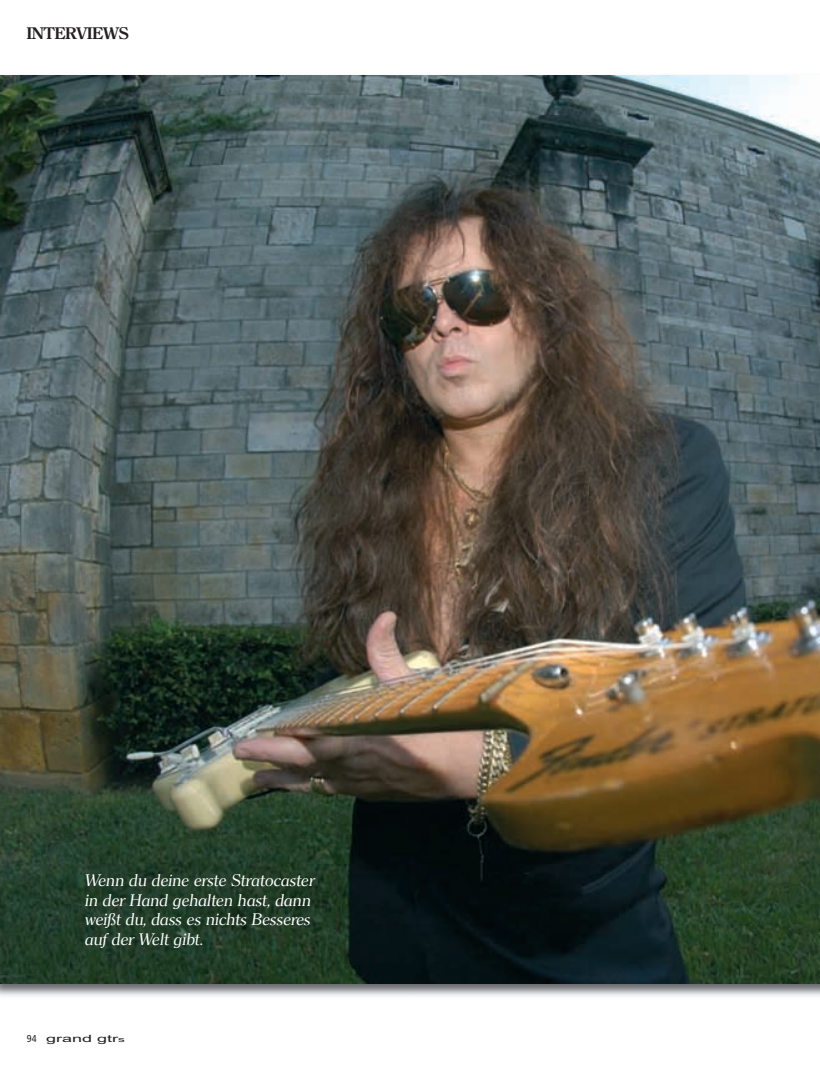
<style>
.page{position:relative;width:820px;height:1068px;background:#fff}
.page>*{position:absolute;margin:0;border:0;box-sizing:border-box;transform-origin:0 0}
.t1{font:italic 16.25px/19.5px "Clerface";color:#fff}
.t2{font:600 16.25px "Clerface";color:#231f20}
.t3{font:10px "Arial";color:#231f20;scale:1.8 1}
.s1{font-family:"Frutiger";font-stretch:condensed}
.s2{font-size:7.5px}
</style>
<div class="page">
<img style="left:0;top:75px;width:819px;height:921px">
<p class="t2" style="left:27px;top:23px;width:103px">INTERVIEWS</p>
<p class="t1" style="left:84px;top:870px;width:231px">Wenn du deine erste Stratocaster in der Hand gehalten hast, dann weißt du, dass es nichts Besseres auf der Welt gibt.</p>
<p class="t3" style="left:27px;top:1031px;width:56px"><span class="s1">94</span> grand gtr<span class="s2">s</span></p>
</div>
